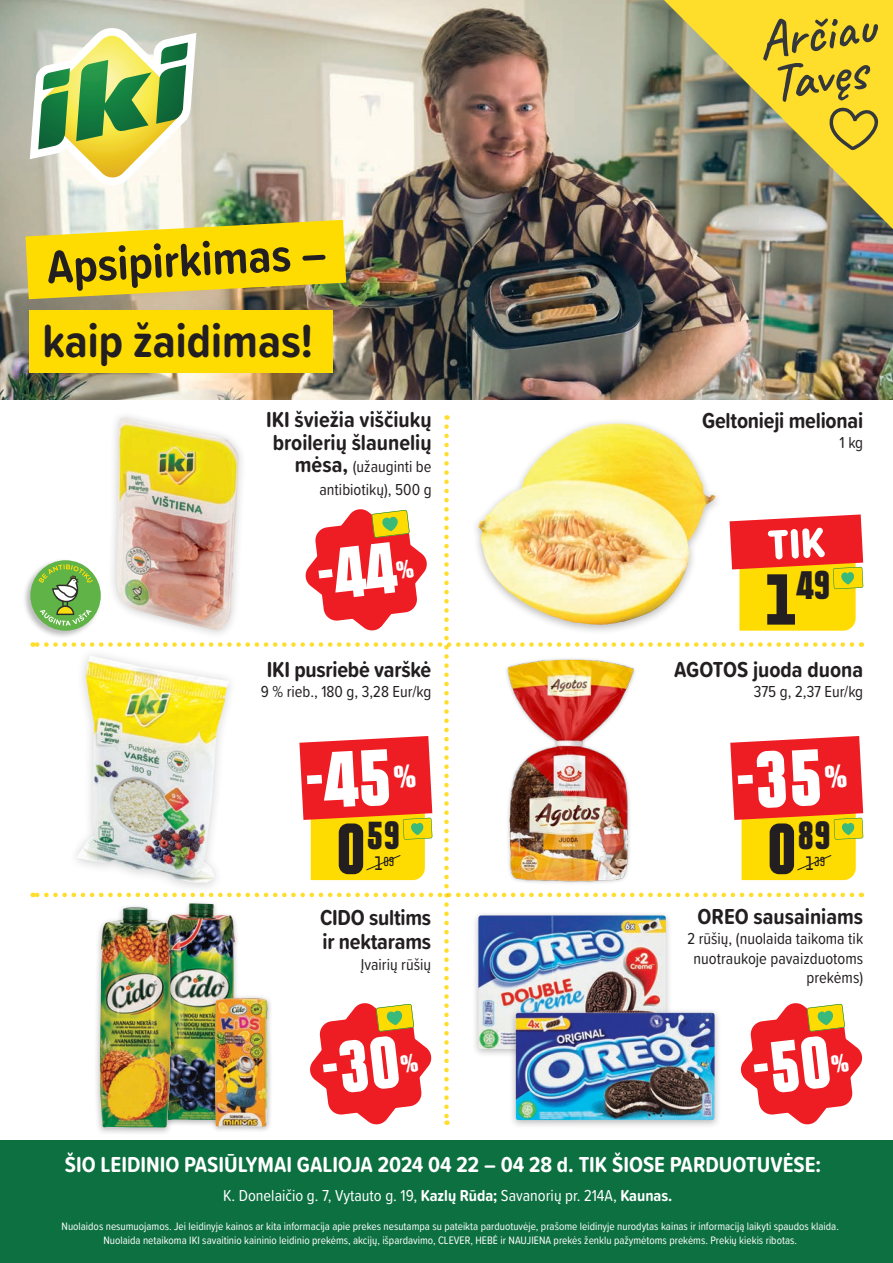
<style>
.page{position:relative;width:893px;height:1263px;background:#fff}
.page>*{position:absolute;margin:0;border:0;box-sizing:border-box;transform-origin:0 0}
.t1{font:900 condensed 65.7px "Politica";color:#231f20}
.t2{font:700 48.15px "Proxima Soft Cond";color:#231f20}
.t3{font:900 condensed 36.3px "Politica";color:#231f20}
.t4{font:900 condensed 35.7px "Politica";color:#231f20}
.t5{font:700 22.5px/22.5px "Proxima Soft Cond";color:#231f20}
.t6{font:700 22.5px "Proxima Soft Cond";color:#fff}
.t7{font:16.5px/19.8px "Proxima Soft Cond";color:#231f20;text-align:right}
.t8{font:16.5px "Proxima Soft Cond";color:#fff}
.t9{font:700 condensed 11.85px "Politica";color:#231f20;scale:1.04 1}
.t10{font:11.25px/13.5px "Proxima Soft Cond";color:#fff;text-align:center}
.s1{font-weight:700;font-size:22.5px}
.s2{font-size:64.65px}
.s3{font-size:17.85px}
.s4{font-weight:700}
</style>
<div class="page">
<div style="left:471px;top:418px;width:252px;height:217px;background:#231f20;opacity:.3"></div>
<img style="left:116px;top:417px;width:62px;height:10px">
<img style="left:0;top:0;width:893px;height:400px">
<svg style="left:26px;top:220px;width:320px;height:79px;background:#edd11f"></svg>
<div style="left:29px;top:310px;width:303px;height:63px;background:#ffdc01"></div>
<svg style="left:664px;top:0;width:229px;height:229px;background:#aca35f"></svg>
<div style="left:0;top:1140px;width:893px;height:123px;background:#0d7041"></div>
<svg style="left:763px;top:18px;width:115px;height:132px;background:#d0b834"></svg>
<div style="left:22px;top:558px;width:80px;height:81px;background:#231f20;opacity:.3"></div>
<div style="left:248px;top:391px;width:202px;height:126px;background:#fff;opacity:.75"></div>
<svg style="left:30px;top:28px;width:166px;height:157px"></svg>
<div style="left:210px;top:995px;width:63px;height:138px;background:#231f20;opacity:.3"></div>
<div style="left:94px;top:903px;width:82px;height:232px;background:#231f20;opacity:.3"></div>
<div style="left:508px;top:1008px;width:213px;height:121px;background:#fbfbfb"></div>
<img style="left:33px;top:427px;width:831px;height:699px">
<h2 class="t2" style="left:45px;top:231px;width:282px;rotate:-3deg">Apsipirkimas –</h2>
<h2 class="t2" style="left:42px;top:304px;width:272px">kaip žaidimas!</h2>
<h3 class="t5" style="left:266px;top:408px;width:167px">IKI šviežia viščiukų broilerių šlaunelių</h3>
<h3 class="t7" style="left:295px;top:455px;width:138px;line-height:22.5px"><span class="s1">mėsa,</span> (užauginti be antibiotikų), 500 g</h3>
<h3 class="t5" style="left:267px;top:657px;width:166px">IKI pusriebė varškė</h3>
<h3 class="t7" style="left:261px;top:681px;width:172px">9 % rieb., 180 g, 3,28 Eur/kg</h3>
<h3 class="t4" style="left:336px;top:808px;width:66px"><span class="s2">0</span>59</h3>
<p class="t9" style="left:374px;top:852px;width:21px"><span class="s3">1</span>09</p>
<h3 class="t5" style="left:320px;top:904px;width:113px;line-height:24px">CIDO sultims ir nektarams</h3>
<h3 class="t7" style="left:361px;top:953px;width:72px">Įvairių rūšių</h3>
<h3 class="t5" style="left:702px;top:409px;width:163px">Geltonieji melionai</h3>
<h3 class="t7" style="left:840px;top:432px;width:25px">1 kg</h3>
<h3 class="t3" style="left:796px;top:557px;width:36px">49</h3>
<h1 class="t1" style="left:765px;top:548px;width:32px">1</h1>
<h3 class="t5" style="left:674px;top:657px;width:191px">AGOTOS juoda duona</h3>
<h3 class="t7" style="left:754px;top:680px;width:111px">375 g, 2,37 Eur/kg</h3>
<h3 class="t4" style="left:767px;top:808px;width:66px"><span class="s2">0</span>89</h3>
<p class="t9" style="left:805px;top:852px;width:21px"><span class="s3">1</span>39</p>
<h3 class="t5" style="left:698px;top:904px;width:167px">OREO sausainiams</h3>
<h3 class="t7" style="left:687px;top:927px;width:177px">2 rūšių, (nuolaida taikoma tik nuotraukoje pavaizduotoms prekėms)</h3>
<h3 class="t6" style="left:65px;top:1148px;width:758px">ŠIO LEIDINIO PASIŪLYMAI GALIOJA 2024 04 22 – 04 28 d. TIK ŠIOSE PARDUOTUVĖSE:</h3>
<h3 class="t8" style="left:223px;top:1183px;width:451px">K. Donelaičio g. 7, Vytauto g. 19, <span class="s4">Kazlų Rūda;</span> Savanorių pr. 214A, <span class="s4">Kaunas.</span></h3>
<p class="t10" style="left:62px;top:1219px;width:779px">Nuolaidos nesumuojamos. Jei leidinyje kainos ar kita informacija apie prekes nesutampa su pateikta parduotuvėje, prašome leidinyje nurodytas kainas ir informaciją laikyti spaudos klaida.<br>Nuolaida netaikoma IKI savaitinio kaininio leidinio prekėms, akcijų, išpardavimo, CLEVER, HEBĖ ir NAUJIENA prekės ženklu pažymėtoms prekėms. Prekių kiekis ribotas.</p>
</div>
